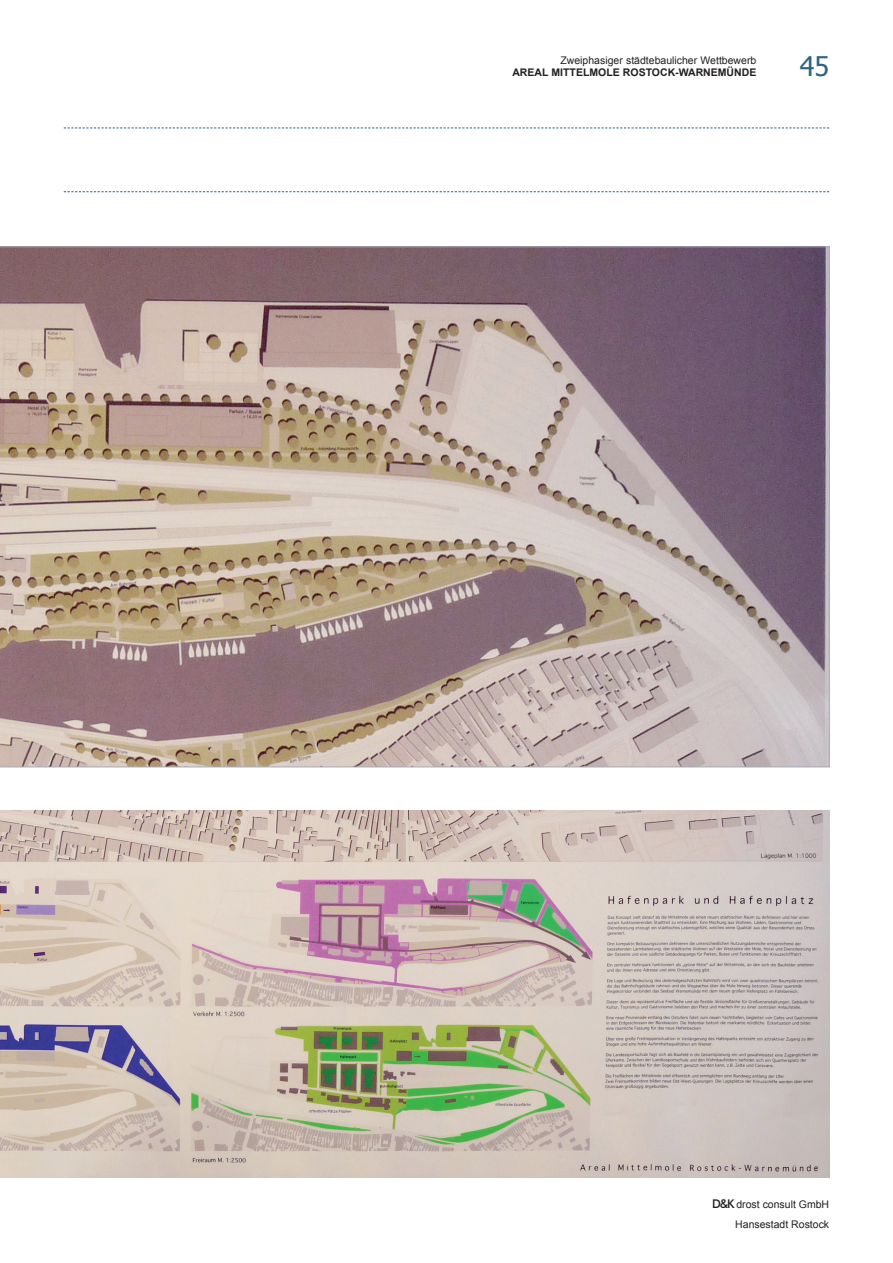
<style>
.page{position:relative;width:893px;height:1263px;background:#fff}
.page>*{position:absolute;margin:0;border:0;box-sizing:border-box;transform-origin:0 0}
.t1{font:27px "Tahoma";color:#2c6484}
.t2{font:10.5px/19.8px "Arial";color:#231f20;text-align:right}
.t3{font:700 10.5px "Arial";color:#231f20}
.s1{font-family:"Futura BT";font-weight:500;font-size:12px}
</style>
<div class="page">
<svg style="left:64px;top:128px;width:765px;height:1px"></svg>
<svg style="left:64px;top:191px;width:765px;height:1px"></svg>
<img style="left:0;top:810px;width:829px;height:367px">
<svg style="left:0;top:247px;width:830px;height:520px;background:#aa9592"></svg>
<p class="t2" style="left:560px;top:50px;width:197px">Zweiphasiger städtebaulicher Wettbewerb</p>
<p class="t3" style="left:512px;top:65px;width:246px">AREAL MITTELMOLE ROSTOCK-WARNEMÜNDE</p>
<h1 class="t1" style="left:800px;top:48px;width:31px">45</h1>
<p class="t2" style="left:712px;top:1195px;width:119px"><span class="s1">D&amp;K</span> drost consult GmbH<br>Hansestadt Rostock</p>
</div>
